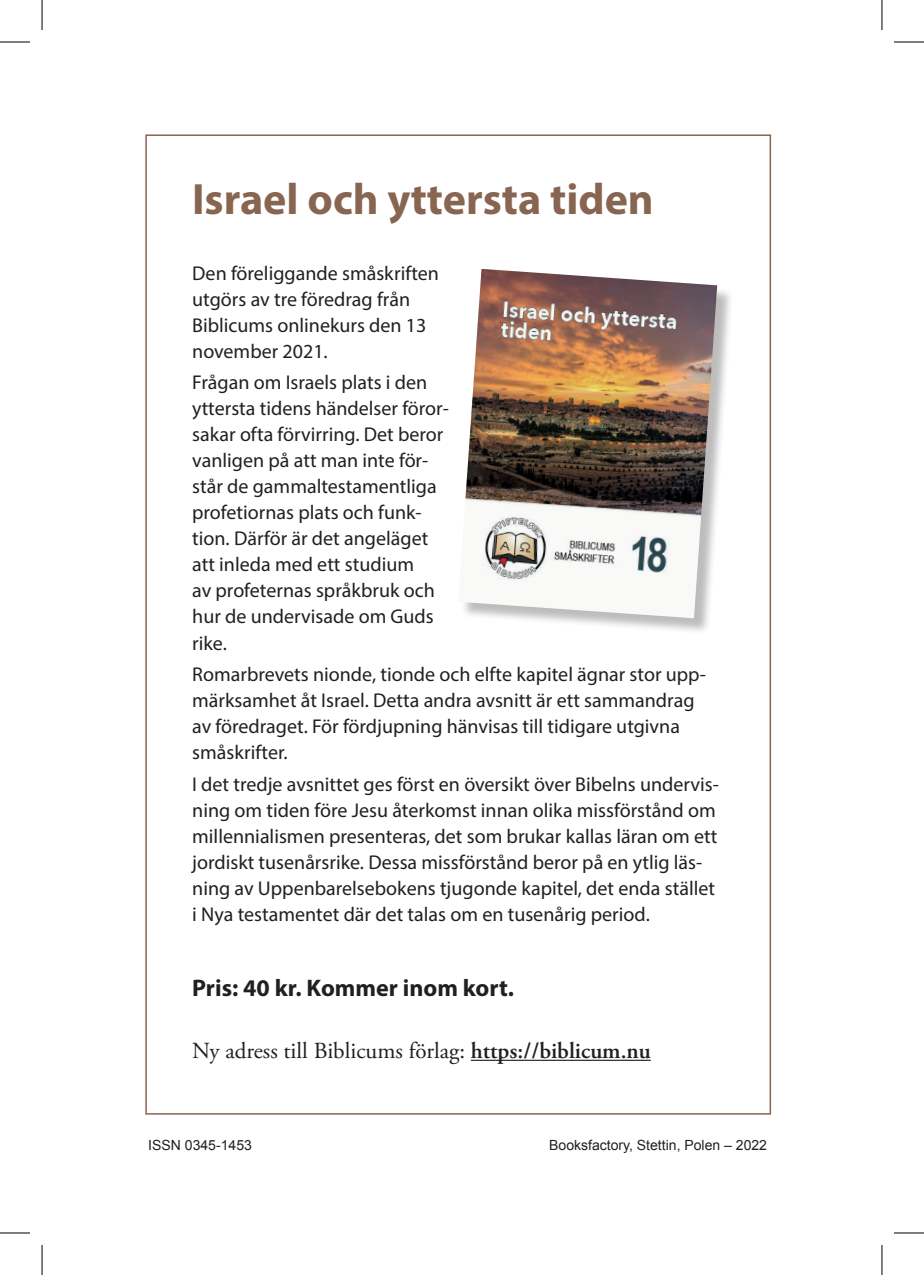
<style>
.page{position:relative;width:924px;height:1275px;background:#fff}
.page>*{position:absolute;margin:0;border:0;box-sizing:border-box;transform-origin:0 0}
.t1{font:700 44px "Myriad Pro";color:#886551}
.t2{font:700 24px "Myriad Pro";color:#231f20}
.t3{font:23px "Adobe Garamond Pro";color:#231f20}
.t4{font:20px/26px "Myriad Pro";color:#231f20}
.t5{font:14px "Arial";color:#231f20}
.s1{font-weight:600}
</style>
<div class="page">
<hr style="left:470px;top:1059px;width:180px;height:2px;background:#231f20">
<div style="left:460px;top:271px;width:273px;height:363px;background:#231f20;opacity:.3"></div>
<img style="left:460px;top:269px;width:257px;height:349px">
<hr style="left:0;top:42px;width:30px;height:1px;background:#000">
<hr style="left:893px;top:42px;width:30px;height:1px;background:#000">
<hr style="left:0;top:1232px;width:30px;height:1px;background:#000">
<hr style="left:893px;top:1232px;width:30px;height:1px;background:#000">
<hr style="left:42px;top:0;width:1px;height:30px;background:#000">
<hr style="left:42px;top:1245px;width:1px;height:30px;background:#000">
<hr style="left:881px;top:0;width:1px;height:30px;background:#000">
<hr style="left:881px;top:1245px;width:1px;height:30px;background:#000">
<h1 class="t1" style="left:192px;top:171px;width:463px">Israel och yttersta tiden</h1>
<p class="t4" style="left:192px;top:260px;width:248px">Den föreliggande småskriften utgörs av tre föredrag från<br>Biblicums onlinekurs den 13 november 2021.</p>
<p class="t4" style="left:192px;top:369px;width:258px">Frågan om Israels plats i den yttersta tidens händelser föror&shy;sakar ofta förvirring. Det beror vanligen på att man inte för&shy;står de gammaltestamentliga profetiornas plats och funk&shy;tion. Därför är det angeläget att inleda med ett studium<br>av profeternas språkbruk och hur de undervisade om Guds rike.</p>
<p class="t4" style="left:192px;top:661px;width:515px">Romarbrevets nionde, tionde och elfte kapitel ägnar stor upp&shy;märksamhet åt Israel. Detta andra avsnitt är ett sammandrag av föredraget. För fördjupning hänvisas till tidigare utgivna småskrifter.</p>
<p class="t4" style="left:192px;top:771px;width:528px">I det tredje avsnittet ges först en översikt över Bibelns undervis&shy;ning om tiden före Jesu återkomst innan olika missförstånd om millennialismen presenteras, det som brukar kallas läran om ett jordiskt tusenårsrike. Dessa missförstånd beror på en ytlig läs&shy;ning av Uppenbarelsebokens tjugonde kapitel, det enda stället i Nya testamentet där det talas om en tusenårig period.</p>
<p class="t2" style="left:192px;top:972px;width:323px">Pris: 40 kr. Kommer inom kort.</p>
<p class="t3" style="left:192px;top:1037px;width:460px">Ny adress till Biblicums förlag: <span class="s1">https://biblicum.nu</span></p>
<p class="t5" style="left:148px;top:1135px;width:105px">ISSN 0345-1453</p>
<p class="t5" style="left:549px;top:1135px;width:219px">Booksfactory, Stettin, Polen – 2022</p>
</div>
